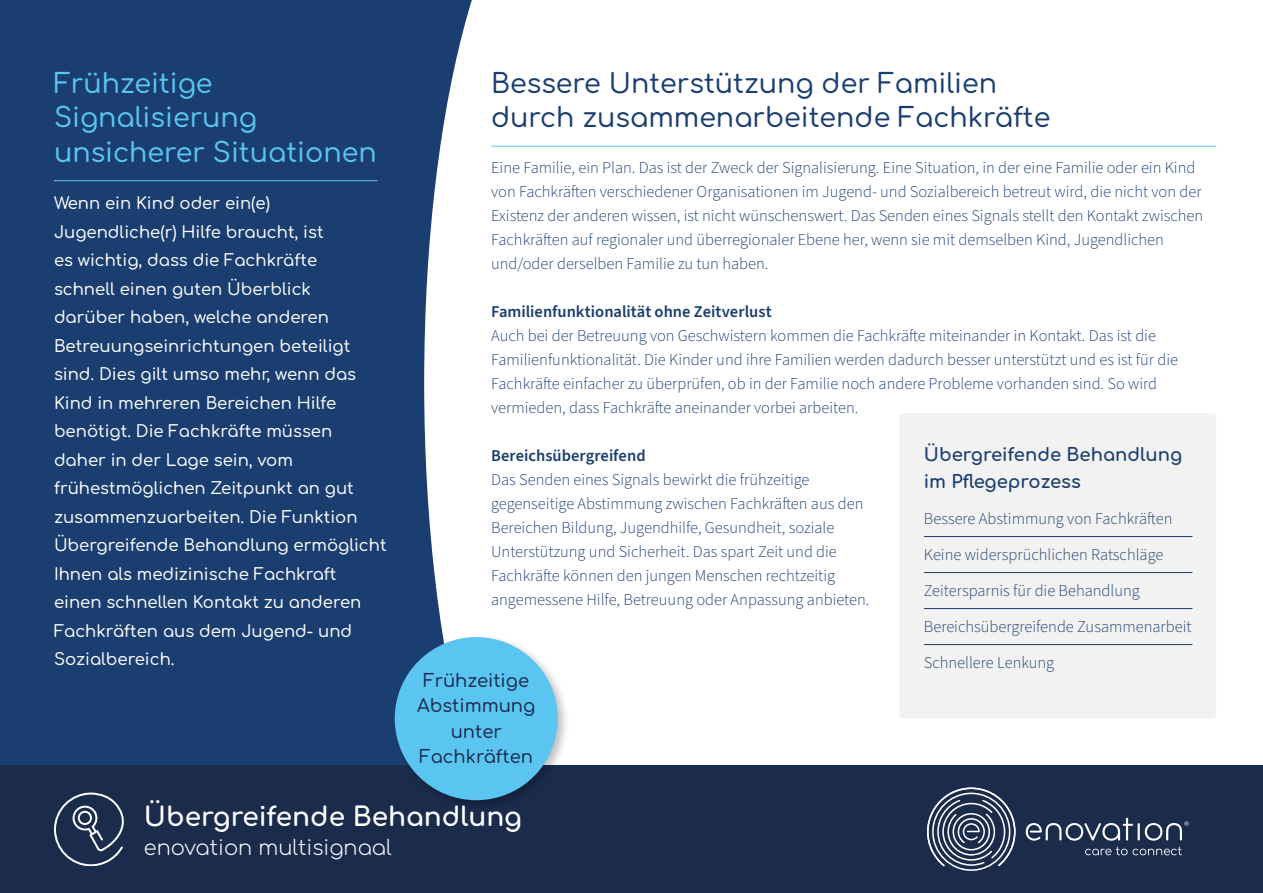
<style>
.page{position:relative;width:1263px;height:893px;background:#fff}
.page>*{position:absolute;margin:0;border:0;box-sizing:border-box;transform-origin:0 0}
.t1{font:500 27px/34.5px "Comfortaa";color:#1a3e70}
.t2{font:500 27px/34.5px "Comfortaa";color:#5bc5f2}
.t3{font:700 26.4px "Comfortaa";color:#fff}
.t4{font:300 20.85px "Comfortaa";color:#fff}
.t5{font:700 18px/27px "Comfortaa";color:#1a3e70}
.t6{font:500 18px/25.5px "Comfortaa";color:#1a2b4c;text-align:center}
.t7{font:300 16.5px/24px "Source Sans Pro";color:#1a3e70}
.t8{font:500 16.5px/28.5px "Comfortaa";color:#fff}
.t9{font:600 16.5px "Source Sans Pro";color:#1a3e70}
</style>
<div class="page">
<div style="left:0;top:0;width:491px;height:777px;background:#1a3e70"></div>
<svg style="left:424px;top:0;width:67px;height:633px;fill:#fff"></svg>
<hr style="left:54px;top:180px;width:324px;height:1px;background:#5bc5f2">
<hr style="left:491px;top:146px;width:725px;height:1px;background:#5bc5f2">
<div style="left:0;top:765px;width:1263px;height:128px;background:#1a2b4c"></div>
<svg style="left:1085px;top:847px;width:97px;height:8px"></svg>
<svg style="left:927px;top:787px;width:88px;height:84px"></svg>
<svg style="left:1026px;top:818px;width:162px;height:23px"></svg>
<div style="left:391px;top:633px;width:179px;height:180px;background:#000;opacity:.25"></div>
<div style="left:395px;top:637px;width:163px;height:163px;background:#5bc5f2;border-radius:50%"></div>
<div style="left:899px;top:413px;width:317px;height:306px;background:#f2f2f2;border-radius:4px"></div>
<hr style="left:924px;top:536px;width:268px;height:1px;background:#1a3e70">
<hr style="left:924px;top:572px;width:268px;height:1px;background:#1a3e70">
<hr style="left:924px;top:608px;width:268px;height:1px;background:#1a3e70">
<hr style="left:924px;top:644px;width:268px;height:1px;background:#1a3e70">
<svg style="left:54px;top:793px;width:70px;height:73px"></svg>
<h1 class="t2" style="left:54px;top:62px;width:324px">Frühzeitige<br>Signalisierung unsicherer Situationen</h1>
<p class="t8" style="left:54px;top:187px;width:334px">Wenn ein Kind oder ein(e)<br>Jugendliche(r) Hilfe braucht, ist<br>es wichtig, dass die Fachkräfte<br>schnell einen guten Überblick<br>darüber haben, welche anderen<br>Betreuungseinrichtungen beteiligt sind. Dies gilt umso mehr, wenn das<br>Kind in mehreren Bereichen Hilfe benötigt. Die Fachkräfte müssen daher in der Lage sein, vom frühestmöglichen Zeitpunkt an gut zusammenzuarbeiten. Die Funktion<br>Übergreifende Behandlung ermöglicht<br>Ihnen als medizinische Fachkraft einen schnellen Kontakt zu anderen<br>Fachkräften aus dem Jugend- und<br>Sozialbereich.</p>
<h1 class="t1" style="left:491px;top:62px;width:561px">Bessere Unterstützung der Familien durch zusammenarbeitende Fachkräfte</h1>
<p class="t7" style="left:491px;top:156px;width:713px">Eine Familie, ein Plan. Das ist der Zweck der Signalisierung. Eine Situation, in der eine Familie oder ein Kind von Fachkräften verschiedener Organisationen im Jugend- und Sozialbereich betreut wird, die nicht von der Existenz der anderen wissen, ist nicht wünschenswert. Das Senden eines Signals stellt den Kontakt zwischen Fachkräften auf regionaler und überregionaler Ebene her, wenn sie mit demselben Kind, Jugendlichen und/oder derselben Familie zu tun haben.</p>
<p class="t9" style="left:491px;top:300px;width:282px">Familienfunktionalität ohne Zeitverlust</p>
<p class="t7" style="left:491px;top:324px;width:688px">Auch bei der Betreuung von Geschwistern kommen die Fachkräfte miteinander in Kontakt. Das ist die Familienfunktionalität. Die Kinder und ihre Familien werden dadurch besser unterstützt und es ist für die Fachkräfte einfacher zu überprüfen, ob in der Familie noch andere Probleme vorhanden sind. So wird vermieden, dass Fachkräfte aneinander vorbei arbeiten.</p>
<p class="t9" style="left:491px;top:444px;width:156px">Bereichsübergreifend</p>
<p class="t7" style="left:491px;top:468px;width:380px">Das Senden eines Signals bewirkt die frühzeitige gegenseitige Abstimmung zwischen Fachkräften aus den Bereichen Bildung, Jugendhilfe, Gesundheit, soziale Unterstützung und Sicherheit. Das spart Zeit und die Fachkräfte können den jungen Menschen rechtzeitig angemessene Hilfe, Betreuung oder Anpassung anbieten.</p>
<p class="t5" style="left:924px;top:438px;width:260px">Übergreifende Behandlung im Pflegeprozess</p>
<p class="t7" style="left:924px;top:501px;width:269px;line-height:36px">Bessere Abstimmung von Fachkräften Keine widersprüchlichen Ratschläge Zeitersparnis für die Behandlung Bereichsübergreifende Zusammenarbeit Schnellere Lenkung</p>
<p class="t6" style="left:417px;top:665px;width:120px">Frühzeitige<br>Abstimmung unter<br>Fachkräften</p>
<h2 class="t3" style="left:144px;top:793px;width:380px">Übergreifende Behandlung</h2>
<p class="t4" style="left:144px;top:829px;width:249px">enovation multisignaal</p>
</div>
